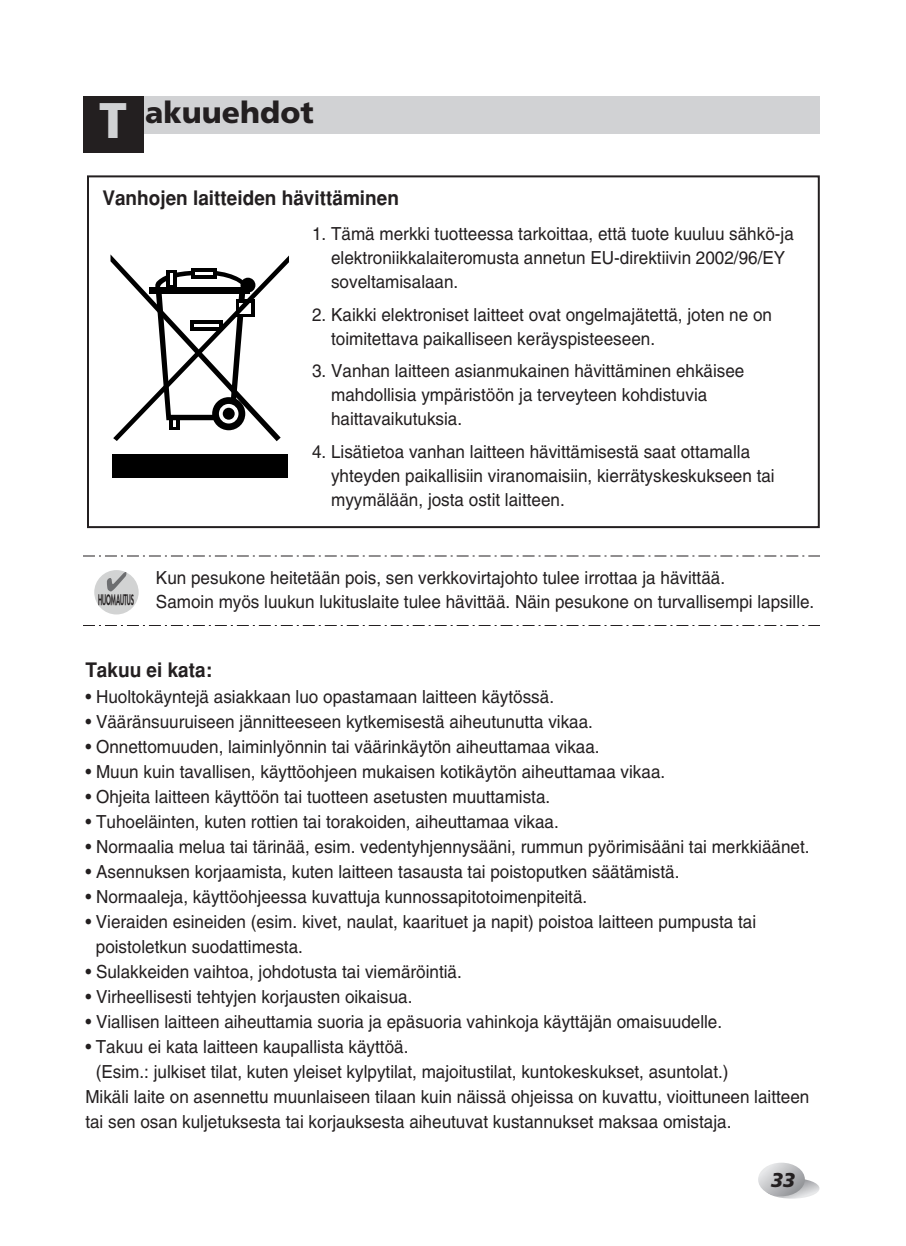
<style>
.page{position:relative;width:906px;height:1246px;background:#fff}
.page>*{position:absolute;margin:0;border:0;box-sizing:border-box;transform-origin:0 0}
.t1{font:900 50px "Frutiger";color:#d1d2d4}
.t2{font:900 30px "Frutiger";color:#231f20}
.t3{font:700 20px "Helvetica";color:#231f20;scale:.95 1}
.t4{font:italic 900 20px "Frutiger";color:#231f20}
.t5{font:18px/24px "Helvetica";color:#231f20;scale:.95 1}
</style>
<div class="page">
<svg style="left:765px;top:1178px;width:55px;height:21px"></svg>
<svg style="left:758px;top:1163px;width:47px;height:33px"></svg>
<div style="left:83px;top:96px;width:736px;height:37px;background:#d1d2d4"></div>
<div style="left:83px;top:96px;width:60px;height:57px;background:#231f20"></div>
<div style="left:87px;top:175px;width:733px;height:353px;border:2px solid #231f20"></div>
<svg style="left:111px;top:255px;width:178px;height:186px"></svg>
<div style="left:112px;top:454px;width:176px;height:24px;background:#000"></div>
<div style="left:94px;top:570px;width:45px;height:44px;background:#d2d3d3;border-radius:50%"></div>
<svg style="left:107px;top:572px;width:19px;height:19px"></svg>
<svg style="left:83px;top:556px;width:737px;height:1px"></svg>
<svg style="left:83px;top:625px;width:737px;height:1px"></svg>
<h1 class="t1" style="left:99px;top:100px;width:29px">T</h1>
<h2 class="t2" style="left:145px;top:100px;width:170px">akuuehdot</h2>
<p class="t3" style="left:102px;top:191px;width:314px">Vanhojen laitteiden hävittäminen</p>
<p class="t5" style="left:331px;top:224px;width:489px;text-indent:-19px">1. Tämä merkki tuotteessa tarkoittaa, että tuote kuuluu sähkö-ja elektroniikkalaiteromusta annetun EU-direktiivin 2002/96/EY soveltamisalaan.</p>
<p class="t5" style="left:331px;top:304px;width:466px;text-indent:-19px">2. Kaikki elektroniset laitteet ovat ongelmajätettä, joten ne on toimitettava paikalliseen keräyspisteeseen.</p>
<p class="t5" style="left:331px;top:361px;width:437px;text-indent:-19px">3. Vanhan laitteen asianmukainen hävittäminen ehkäisee mahdollisia ympäristöön ja terveyteen kohdistuvia haittavaikutuksia.</p>
<p class="t5" style="left:331px;top:441px;width:469px;text-indent:-19px">4. Lisätietoa vanhan laitteen hävittämisestä saat ottamalla yhteyden paikallisiin viranomaisiin, kierrätyskeskukseen tai myymälään, josta ostit laitteen.</p>
<p class="t5" style="left:98px;top:567px;width:755px;text-indent:58px">Kun pesukone heitetään pois, sen verkkovirtajohto tulee irrottaa ja hävittää.<br><sup>HUOMAUTUS</sup> Samoin myös luukun lukituslaite tulee hävittää. Näin pesukone on turvallisempi lapsille.</p>
<p class="t3" style="left:85px;top:662px;width:135px">Takuu ei kata:</p>
<p class="t5" style="left:85px;top:687px;width:495px">• Huoltokäyntejä asiakkaan luo opastamaan laitteen käytössä.</p>
<p class="t5" style="left:85px;top:712px;width:536px">• Vääränsuuruiseen jännitteeseen kytkemisestä aiheutunutta vikaa.</p>
<p class="t5" style="left:85px;top:737px;width:543px">• Onnettomuuden, laiminlyönnin tai väärinkäytön aiheuttamaa vikaa.</p>
<p class="t5" style="left:85px;top:762px;width:612px">• Muun kuin tavallisen, käyttöohjeen mukaisen kotikäytön aiheuttamaa vikaa.</p>
<p class="t5" style="left:85px;top:787px;width:491px">• Ohjeita laitteen käyttöön tai tuotteen asetusten muuttamista.</p>
<p class="t5" style="left:85px;top:812px;width:500px">• Tuhoeläinten, kuten rottien tai torakoiden, aiheuttamaa vikaa.</p>
<p class="t5" style="left:85px;top:837px;width:764px">• Normaalia melua tai tärinää, esim. vedentyhjennysääni, rummun pyörimisääni tai merkkiäänet.</p>
<p class="t5" style="left:85px;top:862px;width:627px">• Asennuksen korjaamista, kuten laitteen tasausta tai poistoputken säätämistä.</p>
<p class="t5" style="left:85px;top:887px;width:530px">• Normaaleja, käyttöohjeessa kuvattuja kunnossapitotoimenpiteitä.</p>
<p class="t5" style="left:96px;top:911px;width:697px;line-height:25px;text-indent:-10px">• Vieraiden esineiden (esim. kivet, naulat, kaarituet ja napit) poistoa laitteen pumpusta tai poistoletkun suodattimesta.</p>
<p class="t5" style="left:85px;top:962px;width:398px">• Sulakkeiden vaihtoa, johdotusta tai viemäröintiä.</p>
<p class="t5" style="left:85px;top:987px;width:346px">• Virheellisesti tehtyjen korjausten oikaisua.</p>
<p class="t5" style="left:85px;top:1012px;width:672px">• Viallisen laitteen aiheuttamia suoria ja epäsuoria vahinkoja käyttäjän omaisuudelle.</p>
<p class="t5" style="left:85px;top:1037px;width:342px">• Takuu ei kata laitteen kaupallista käyttöä.</p>
<p class="t5" style="left:96px;top:1062px;width:668px">(Esim.: julkiset tilat, kuten yleiset kylpytilat, majoitustilat, kuntokeskukset, asuntolat.)</p>
<p class="t5" style="left:85px;top:1087px;width:764px">Mikäli laite on asennettu muunlaiseen tilaan kuin näissä ohjeissa on kuvattu, vioittuneen laitteen</p>
<p class="t5" style="left:85px;top:1112px;width:682px">tai sen osan kuljetuksesta tai korjauksesta aiheutuvat kustannukset maksaa omistaja.</p>
<p class="t4" style="left:771px;top:1172px;width:26px">33</p>
</div>
